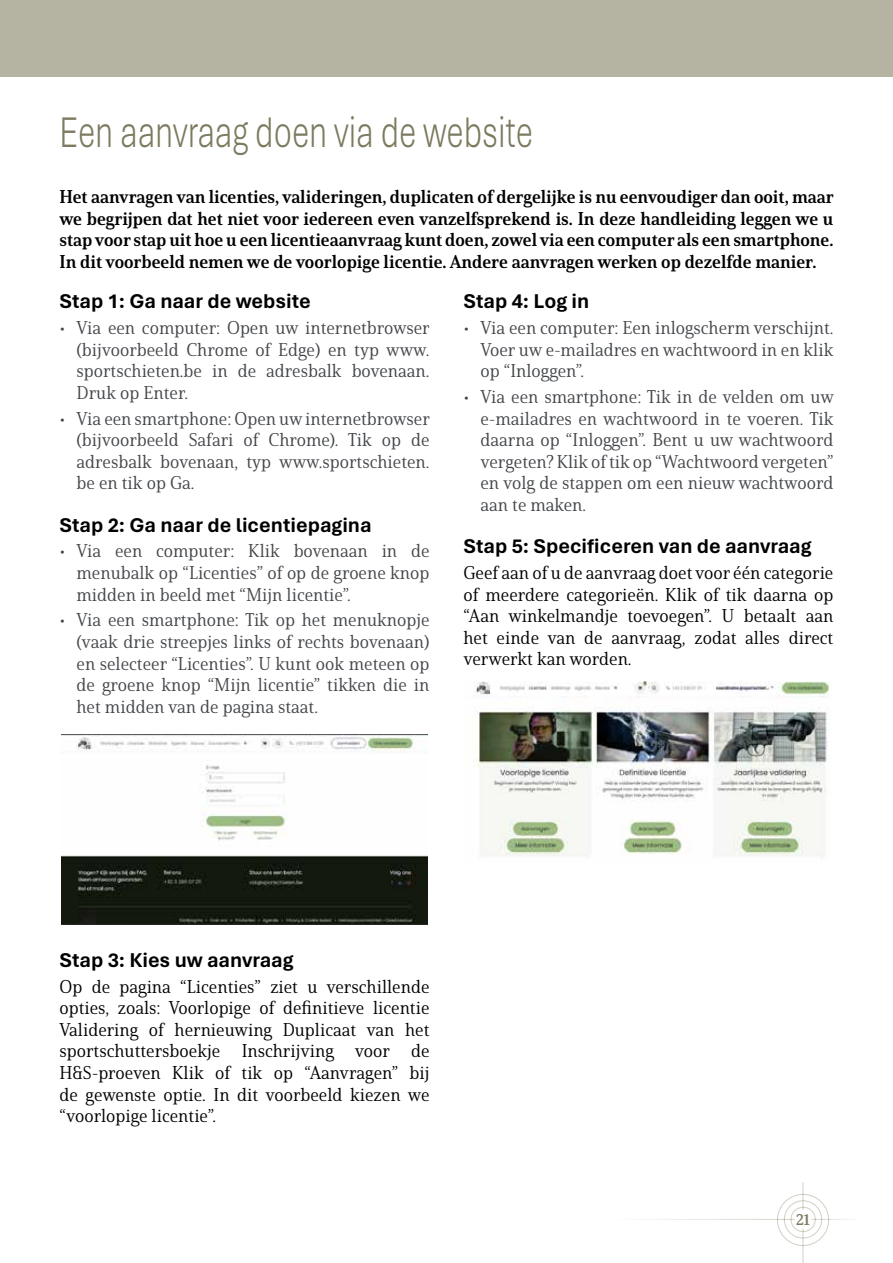
<style>
.page{position:relative;width:893px;height:1263px;background:#fff}
.page>*{position:absolute;margin:0;border:0;box-sizing:border-box;transform-origin:0 0}
.t1{font:300 45px "Aptos";color:#7c7b5f;scale:.75 1}
.t2{font:700 21px "Aptos";color:#000}
.t3{font:18px/21.6px "Solitas Serif Nor Reg";color:#43464a;text-align:justify}
.t4{font:18px/21.6px "Solitas Serif Nor Reg";color:#000;text-align:justify}
.t5{font:18px/21.6px "Solitas Serif Nor Bol";color:#000;text-align:justify}
.t6{font:15px "Solitas Serif Nor Bol";color:#7c7b5f}
</style>
<div class="page">
<div style="left:790px;top:1207px;width:26px;height:25px;border:1px solid #d5d3c9;border-radius:50%"></div>
<div style="left:784px;top:1200px;width:38px;height:38px;border:1px solid #d5d3c9;border-radius:50%"></div>
<hr style="left:811px;top:1219px;width:48px;height:1px;background:#d5d3c9">
<hr style="left:613px;top:1219px;width:182px;height:1px;background:#d5d3c9">
<hr style="left:802px;top:1182px;width:2px;height:28px;background:#d5d3c9">
<hr style="left:802px;top:1228px;width:2px;height:35px;background:#d5d3c9">
<div style="left:777px;top:1194px;width:52px;height:52px;border:1px solid #d5d3c9;border-radius:50%"></div>
<div style="left:0;top:0;width:893px;height:77px;background:#b5b3a1"></div>
<img style="left:62px;top:734px;width:365px;height:190px">
<img style="left:474px;top:682px;width:355px;height:174px">
<h1 class="t1" style="left:60px;top:102px;width:633px">Een aanvraag doen via de website</h1>
<p class="t5" style="left:60px;top:186px;width:776px">Het aanvragen van licenties, valideringen, duplicaten of dergelijke is nu eenvoudiger dan ooit, maar we begrijpen dat het niet voor iedereen even vanzelfsprekend is. In deze handleiding leggen we u stap voor stap uit hoe u een licentieaanvraag kunt doen, zowel via een computer als een smartphone.<br>In dit voorbeeld nemen we de voorlopige licentie. Andere aanvragen werken op dezelfde manier.</p>
<p class="t2" style="left:60px;top:287px;width:253px">Stap 1: Ga naar de website</p>
<p class="t3" style="left:77px;top:317px;width:355px;text-indent:-17px">• Via een computer: Open uw internetbrowser (bijvoorbeeld Chrome of Edge) en typ www. sportschieten.be in de adresbalk bovenaan.<br>Druk op Enter.</p>
<p class="t3" style="left:77px;top:407px;width:355px;text-indent:-17px">• Via een smartphone: Open uw internetbrowser (bijvoorbeeld Safari of Chrome). Tik op de adresbalk bovenaan, typ www.sportschieten. be en tik op Ga.</p>
<p class="t2" style="left:60px;top:510px;width:314px">Stap 2: Ga naar de licentiepagina</p>
<p class="t3" style="left:77px;top:540px;width:354px;text-indent:-17px">• Via een computer: Klik bovenaan in de menubalk op “Licenties” of op de groene knop midden in beeld met “Mijn licentie”.</p>
<p class="t3" style="left:77px;top:609px;width:354px;text-indent:-17px">• Via een smartphone: Tik op het menuknopje (vaak drie streepjes links of rechts bovenaan) en selecteer “Licenties”. U kunt ook meteen op de groene knop “Mijn licentie” tikken die in het midden van de pagina staat.</p>
<p class="t2" style="left:463px;top:287px;width:127px">Stap 4: Log in</p>
<p class="t3" style="left:480px;top:317px;width:354px;text-indent:-17px">• Via een computer: Een inlogscherm verschijnt.<br>Voer uw e-mailadres en wachtwoord in en klik op “Inloggen”.</p>
<p class="t3" style="left:480px;top:386px;width:355px;text-indent:-17px">• Via een smartphone: Tik in de velden om uw e-mailadres en wachtwoord in te voeren. Tik daarna op “Inloggen”. Bent u uw wachtwoord vergeten? Klik of tik op “Wachtwoord vergeten” en volg de stappen om een nieuw wachtwoord aan te maken.</p>
<p class="t2" style="left:463px;top:532px;width:349px">Stap 5: Specificeren van de aanvraag</p>
<p class="t4" style="left:463px;top:562px;width:371px">Geef aan of u de aanvraag doet voor één categorie of meerdere categorieën. Klik of tik daarna op “Aan winkelmandje toevoegen”. U betaalt aan het einde van de aanvraag, zodat alles direct verwerkt kan worden.</p>
<p class="t2" style="left:60px;top:945px;width:235px">Stap 3: Kies uw aanvraag</p>
<p class="t4" style="left:60px;top:975px;width:371px">Op de pagina “Licenties” ziet u verschillende opties, zoals: Voorlopige of definitieve licentie Validering of hernieuwing Duplicaat van het sportschuttersboekje Inschrijving voor de H&amp;S-proeven Klik of tik op “Aanvragen” bij de gewenste optie. In dit voorbeeld kiezen we “voorlopige licentie”.</p>
<p class="t6" style="left:796px;top:1210px;width:15px">21</p>
</div>
